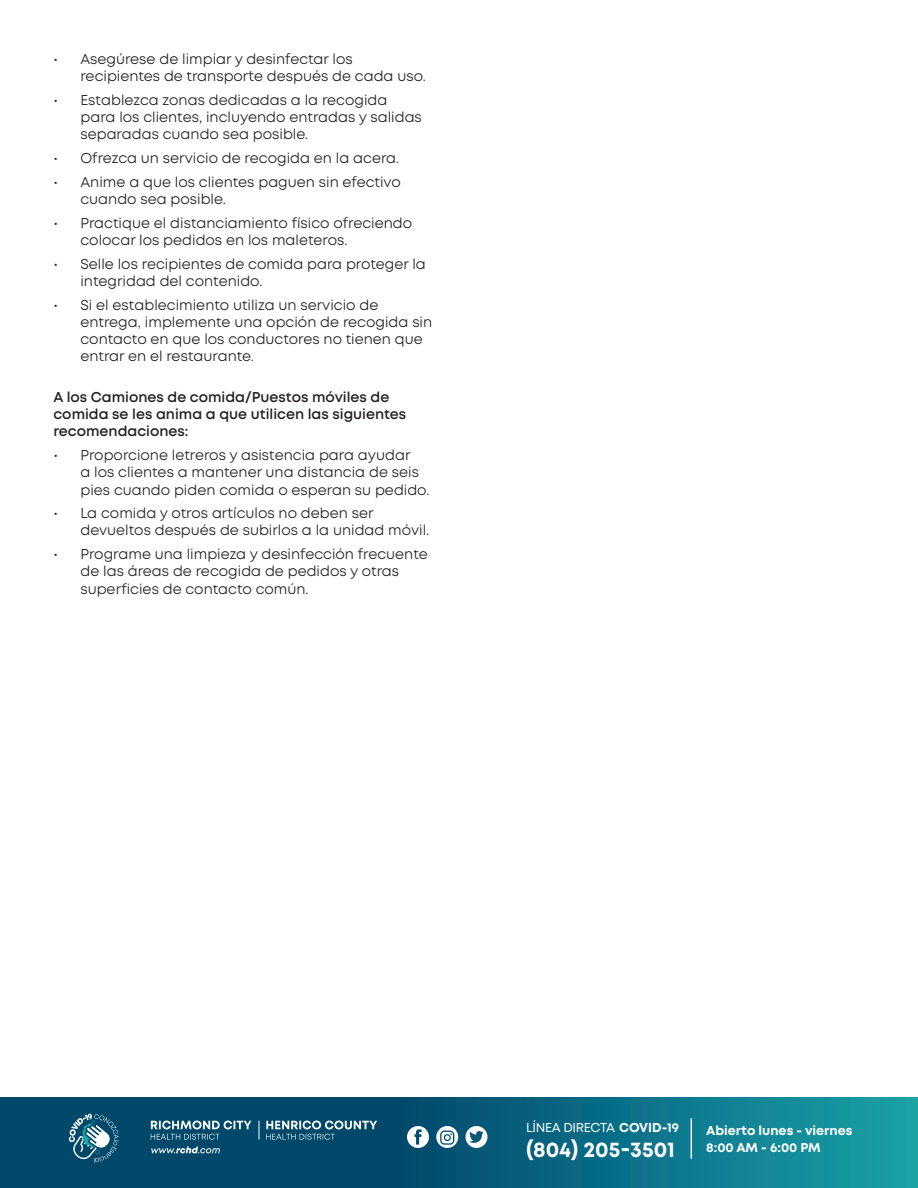
<style>
.page{position:relative;width:918px;height:1188px;background:#fff}
.page>*{position:absolute;margin:0;border:0;box-sizing:border-box;transform-origin:0 0}
.t1{font:700 21.45px "Mont";color:#fff}
.t2{font:14.25px/17.1px "Mont";color:#231f20}
.t3{font:600 14.25px/17.1px "Mont";color:#231f20}
.t4{font:700 12.9px "Mont";color:#fff}
.t5{font:12.9px "Mont";letter-spacing:-.02em;color:#fff}
.s1{font-weight:700}
</style>
<div class="page">
<svg style="left:0;top:1098px;width:918px;height:90px;background:#08647e"></svg>
<svg style="left:151px;top:1121px;width:101px;height:19px;background:#40758e"></svg>
<svg style="left:266px;top:1121px;width:111px;height:19px;background:#3f758e"></svg>
<svg style="left:259px;top:1121px;width:1px;height:19px"></svg>
<svg style="left:151px;top:1146px;width:69px;height:7px"></svg>
<svg style="left:407px;top:1126px;width:22px;height:22px"></svg>
<svg style="left:436px;top:1126px;width:22px;height:22px"></svg>
<svg style="left:466px;top:1126px;width:21px;height:22px"></svg>
<svg style="left:69px;top:1114px;width:50px;height:49px;background:#3c768e"></svg>
<hr style="left:691px;top:1118px;width:1px;height:41px;background:#fff">
<p class="t2" style="left:80px;top:51px;width:347px;text-indent:-27px">• Asegúrese de limpiar y desinfectar los recipientes de transporte después de cada uso.</p>
<p class="t2" style="left:80px;top:92px;width:343px;text-indent:-27px">• Establezca zonas dedicadas a la recogida para los clientes, incluyendo entradas y salidas separadas cuando sea posible.</p>
<p class="t2" style="left:53px;top:150px;width:347px">• Ofrezca un servicio de recogida en la acera.</p>
<p class="t2" style="left:80px;top:174px;width:322px;text-indent:-27px">• Anime a que los clientes paguen sin efectivo cuando sea posible.</p>
<p class="t2" style="left:80px;top:215px;width:333px;text-indent:-27px">• Practique el distanciamiento físico ofreciendo colocar los pedidos en los maleteros.</p>
<p class="t2" style="left:80px;top:256px;width:347px;text-indent:-27px">• Selle los recipientes de comida para proteger la integridad del contenido.</p>
<p class="t2" style="left:80px;top:297px;width:353px;text-indent:-27px">• Si el establecimiento utiliza un servicio de entrega, implemente una opción de recogida sin contacto en que los conductores no tienen que entrar en el restaurante.</p>
<p class="t3" style="left:53px;top:389px;width:354px">A los Camiones de comida/Puestos móviles de comida se les anima a que utilicen las siguientes recomendaciones:</p>
<p class="t2" style="left:80px;top:447px;width:351px;text-indent:-27px">• Proporcione letreros y asistencia para ayudar<br>a los clientes a mantener una distancia de seis pies cuando piden comida o esperan su pedido.</p>
<p class="t2" style="left:80px;top:505px;width:350px;text-indent:-27px">• La comida y otros artículos no deben ser devueltos después de subirlos a la unidad móvil.</p>
<p class="t2" style="left:80px;top:546px;width:349px;text-indent:-27px">• Programe una limpieza y desinfección frecuente de las áreas de recogida de pedidos y otras superficies de contacto común.</p>
<p class="t5" style="left:526px;top:1119px;width:155px">LÍNEA DIRECTA <span class="s1">COVID-19</span></p>
<p class="t1" style="left:526px;top:1135px;width:150px">(804) 205-3501</p>
<p class="t4" style="left:706px;top:1122px;width:148px">Abierto lunes - viernes</p>
<p class="t4" style="left:706px;top:1139px;width:116px">8:00 AM - 6:00 PM</p>
</div>
